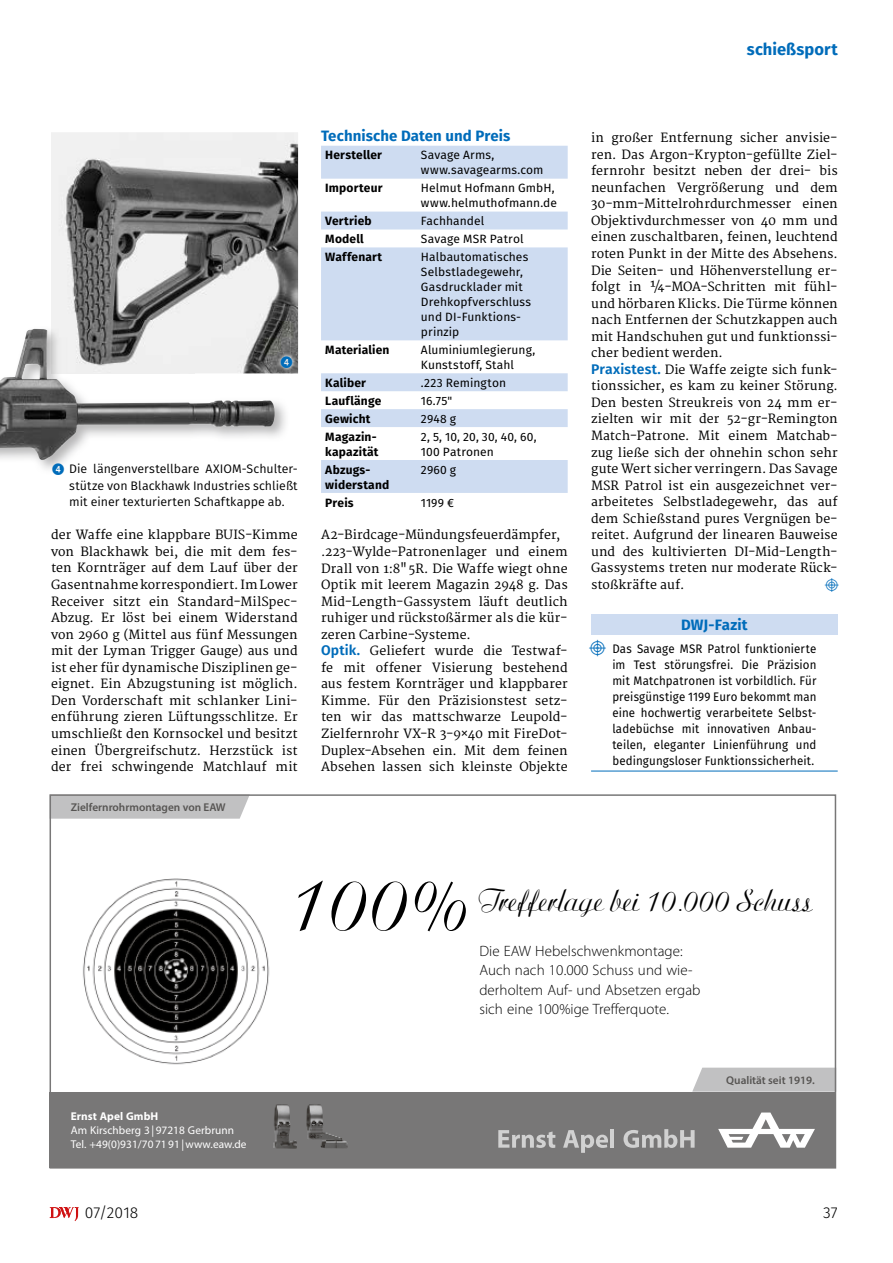
<style>
.page{position:relative;width:893px;height:1263px;background:#fff}
.page>*{position:absolute;margin:0;border:0;box-sizing:border-box;transform-origin:0 0}
.t1{font:81px "Agnes";color:#000}
.t2{font:31.5px "Agnes";letter-spacing:-.01em;color:#000}
.t3{font:700 16.5px "Fira Sans";letter-spacing:.005em;color:#006cba}
.t4{font:16.5px "Nummer DWJ Nummer";color:#006cba}
.t5{font:300 15.75px "Fira Sans";letter-spacing:.005em;color:#000}
.t6{font:300 15px/19.5px "Myriad Pro";letter-spacing:.005em;color:#000}
.t7{font:700 15px "Fira Sans";letter-spacing:.005em;color:#006cba}
.t8{font:15px "Poppi DWJ";color:#006cba}
.t9{font:12.3px/16.5px "Merriweather";letter-spacing:.005em;color:#000}
.t10{font:12.3px/16px "Fira Sans";letter-spacing:.01em;color:#000;text-align:justify;scale:.93 1}
.t11{font:12.3px/16.5px "Fira Sans";letter-spacing:.005em;color:#000;text-align:justify}
.t12{font:12px/15px "Fira Sans";letter-spacing:.01em;color:#000}
.t13{font:700 12px/15px "Fira Sans";letter-spacing:.015em;color:#000}
.t14{font:11.25px/13.6px "Myriad Pro";letter-spacing:.005em;color:#fff}
.t15{font:600 11.25px "Myriad Pro";color:#575553}
.t16{font:700 11.25px "Myriad Pro";letter-spacing:.005em;color:#fff}
.s1{font-family:"Nummer DWJ Nummer";font-size:16.5px;color:#006cba}
.s2{font-family:"Fira Sans";font-weight:600;font-size:13.95px;color:#006cba}
.s3{font-family:"Poppi DWJ";font-size:18px;color:#006cba}
</style>
<div class="page">
<img style="left:51px;top:132px;width:247px;height:241px">
<img style="left:51px;top:321px;width:239px;height:52px">
<img style="left:0;top:329px;width:275px;height:132px">
<div style="left:591px;top:614px;width:247px;height:20px;background:#cedcf1"></div>
<hr style="left:591px;top:771px;width:247px;height:1px;background:#006cba">
<svg style="left:321px;top:146px;width:247px;height:347px;fill:#cedcf1"></svg>
<img style="left:277px;top:353px;width:19px;height:18px">
<div style="left:53px;top:797px;width:196px;height:22px;background:#c1c1c2"></div>
<svg style="left:692px;top:1068px;width:141px;height:24px;background:#c4c4c5"></svg>
<div style="left:50px;top:1092px;width:786px;height:75px;background:#787777"></div>
<svg style="left:718px;top:1112px;width:97px;height:36px"></svg>
<svg style="left:498px;top:1130px;width:57px;height:18px"></svg>
<svg style="left:563px;top:1130px;width:45px;height:23px"></svg>
<hr style="left:610px;top:1129px;width:4px;height:19px;background:#d1d1d1">
<svg style="left:623px;top:1129px;width:72px;height:19px"></svg>
<img style="left:306px;top:1104px;width:39px;height:37px">
<img style="left:273px;top:1104px;width:24px;height:44px">
<div style="left:50px;top:794px;width:786px;height:374px;border:2px solid #787777"></div>
<img style="left:83px;top:878px;width:187px;height:187px">
<svg style="left:50px;top:1207px;width:29px;height:14px"></svg>
<h3 class="t3" style="left:747px;top:38px;width:92px">schießsport</h3>
<h3 class="t4" style="left:279px;top:352px;width:16px">4</h3>
<p class="t11" style="left:69px;top:460px;width:230px;text-indent:-18px"><span class="s1">4</span> Die längenverstellbare AXIOM-Schulter&shy;stütze von Blackhawk Industries schließt mit einer texturierten Schaftkappe ab.</p>
<p class="t7" style="left:321px;top:126px;width:191px">Technische Daten und Preis</p>
<p class="t13" style="left:325px;top:148px;width:58px">Hersteller</p>
<p class="t12" style="left:421px;top:148px;width:124px">Savage Arms, www.savagearms.com</p>
<p class="t13" style="left:325px;top:181px;width:59px">Importeur</p>
<p class="t12" style="left:421px;top:181px;width:138px">Helmut Hofmann GmbH, www.helmuthofmann.de</p>
<p class="t13" style="left:325px;top:214px;width:48px">Vertrieb</p>
<p class="t12" style="left:421px;top:214px;width:65px">Fachhandel</p>
<p class="t13" style="left:325px;top:231px;width:40px">Modell</p>
<p class="t12" style="left:421px;top:231px;width:104px">Savage MSR Patrol</p>
<p class="t13" style="left:325px;top:249px;width:58px">Waffenart</p>
<p class="t12" style="left:421px;top:249px;width:112px">Halbautomatisches<br>Selbstladegewehr,<br>Gasdrucklader mit<br>Drehkopfverschluss und DI-Funktions&shy;prinzip</p>
<p class="t13" style="left:325px;top:342px;width:66px">Materialien</p>
<p class="t12" style="left:421px;top:342px;width:116px">Aluminiumlegierung,<br>Kunststoff, Stahl</p>
<p class="t13" style="left:325px;top:375px;width:42px">Kaliber</p>
<p class="t12" style="left:421px;top:375px;width:87px">.223 Remington</p>
<p class="t13" style="left:325px;top:393px;width:58px">Lauflänge</p>
<p class="t12" style="left:421px;top:393px;width:33px">16.75"</p>
<p class="t13" style="left:325px;top:411px;width:47px">Gewicht</p>
<p class="t12" style="left:421px;top:411px;width:37px">2948 g</p>
<p class="t13" style="left:325px;top:429px;width:55px">Magazin&shy;kapazität</p>
<p class="t12" style="left:421px;top:429px;width:117px">2, 5, 10, 20, 30, 40, 60,<br>100 Patronen</p>
<p class="t13" style="left:325px;top:462px;width:66px">Abzugs&shy;widerstand</p>
<p class="t12" style="left:421px;top:462px;width:37px">2960 g</p>
<p class="t13" style="left:325px;top:495px;width:30px">Preis</p>
<p class="t12" style="left:421px;top:495px;width:35px">1199 €</p>
<p class="t9" style="left:51px;top:527px;width:248px;text-align:justify">der Waffe eine klappbare BUIS-Kimme von Blackhawk bei, die mit dem fes&shy;ten Kornträger auf dem Lauf über der Gasentnahme korrespondiert. Im Lower Receiver sitzt ein Standard-MilSpec-Abzug. Er löst bei einem Widerstand von 2960 g (Mittel aus fünf Messungen mit der Lyman Trigger Gauge) aus und ist eher für dynamische Disziplinen ge&shy;eignet. Ein Abzugstuning ist möglich.<br>Den Vorderschaft mit schlanker Lini&shy;enführung zieren Lüftungsschlitze. Er umschließt den Kornsockel und besitzt einen Übergreifschutz. Herzstück ist der frei schwingende Matchlauf mit</p>
<p class="t9" style="left:321px;top:527px;width:248px">A2-Birdcage-Mündungsfeuerdämpfer, .223-Wylde-Patronenlager und einem Drall von 1:8" 5R. Die Waffe wiegt ohne Optik mit leerem Magazin 2948 g. Das Mid-Length-Gassystem läuft deutlich ruhiger und rückstoßärmer als die kür&shy;zeren Carbine-Systeme.<br><span class="s2">Optik.</span> Geliefert wurde die Testwaf&shy;fe mit offener Visierung bestehend aus festem Kornträger und klappbarer Kimme. Für den Präzisionstest setz&shy;ten wir das mattschwarze Leupold-Zielfernrohr VX-R 3-9×40 mit FireDot-Duplex-Absehen ein. Mit dem feinen Absehen lassen sich kleinste Objekte</p>
<p class="t15" style="left:71px;top:800px;width:156px">Zielfernrohrmontagen von EAW</p>
<p class="t9" style="left:591px;top:130px;width:248px">in großer Entfernung sicher anvisie&shy;ren. Das Argon-Krypton-gefüllte Ziel&shy;fernrohr besitzt neben der drei- bis neunfachen Vergrößerung und dem 30-mm-Mittelrohrdurchmesser einen Objektivdurchmesser von 40 mm und einen zuschaltbaren, feinen, leuchtend roten Punkt in der Mitte des Absehens.<br>Die Seiten- und Höhenverstellung er&shy;folgt in ¼-MOA-Schritten mit fühl&shy;und hörbaren Klicks. Die Türme können nach Entfernen der Schutzkappen auch mit Handschuhen gut und funktionssi&shy;cher bedient werden.<br><span class="s2">Praxistest.</span> Die Waffe zeigte sich funk&shy;tionssicher, es kam zu keiner Störung.<br>Den besten Streukreis von 24 mm er&shy;zielten wir mit der 52-gr-Remington Match-Patrone. Mit einem Matchab&shy;zug ließe sich der ohnehin schon sehr gute Wert sicher verringern. Das Savage MSR Patrol ist ein ausgezeichnet ver&shy;arbeitetes Selbstladegewehr, das auf dem Schießstand pures Vergnügen be&shy;reitet. Aufgrund der linearen Bauweise und des kultivierten DI-Mid-Length-Gassystems treten nur moderate Rück&shy;stoßkräfte auf.</p>
<p class="t8" style="left:827px;top:577px;width:13px">X</p>
<p class="t7" style="left:681px;top:614px;width:68px">DWJ-Fazit</p>
<p class="t10" style="left:612px;top:640px;width:221px;text-indent:-21px"><span class="s3">X</span> Das Savage MSR Patrol funktio nierte im Test störungsfrei. Die Präzision mit Matchpatronen ist vorbildlich. Für preisgünstige 1199 Euro bekommt man eine hochwertig verarbeitete Selbst&shy;ladebüchse mit innovativen Anbau&shy;teilen, eleganter Linienführung und bedingungsloser Funktionssicherheit.</p>
<p class="t16" style="left:71px;top:1109px;width:89px">Ernst Apel GmbH</p>
<p class="t14" style="left:71px;top:1123px;width:177px">Am Kirschberg 3 | 97218 Gerbrunn<br>Tel. +49(0)931/70 71 91 | www.eaw.de</p>
<p class="t5" style="left:85px;top:1201px;width:55px">07/2018</p>
<h1 class="t1" style="left:289px;top:858px;width:181px">100%</h1>
<h2 class="t2" style="left:479px;top:883px;width:335px">Trefferlage bei 10.000 Schuss</h2>
<p class="t6" style="left:479px;top:941px;width:223px">Die EAW Hebelschwenkmontage:<br>Auch nach 10.000 Schuss und wie&shy;derholtem Auf- und Absetzen ergab sich eine 100%ige Trefferquote.</p>
<p class="t15" style="left:726px;top:1073px;width:90px">Qualität seit 1919.</p>
<p class="t5" style="left:823px;top:1201px;width:16px">37</p>
</div>
